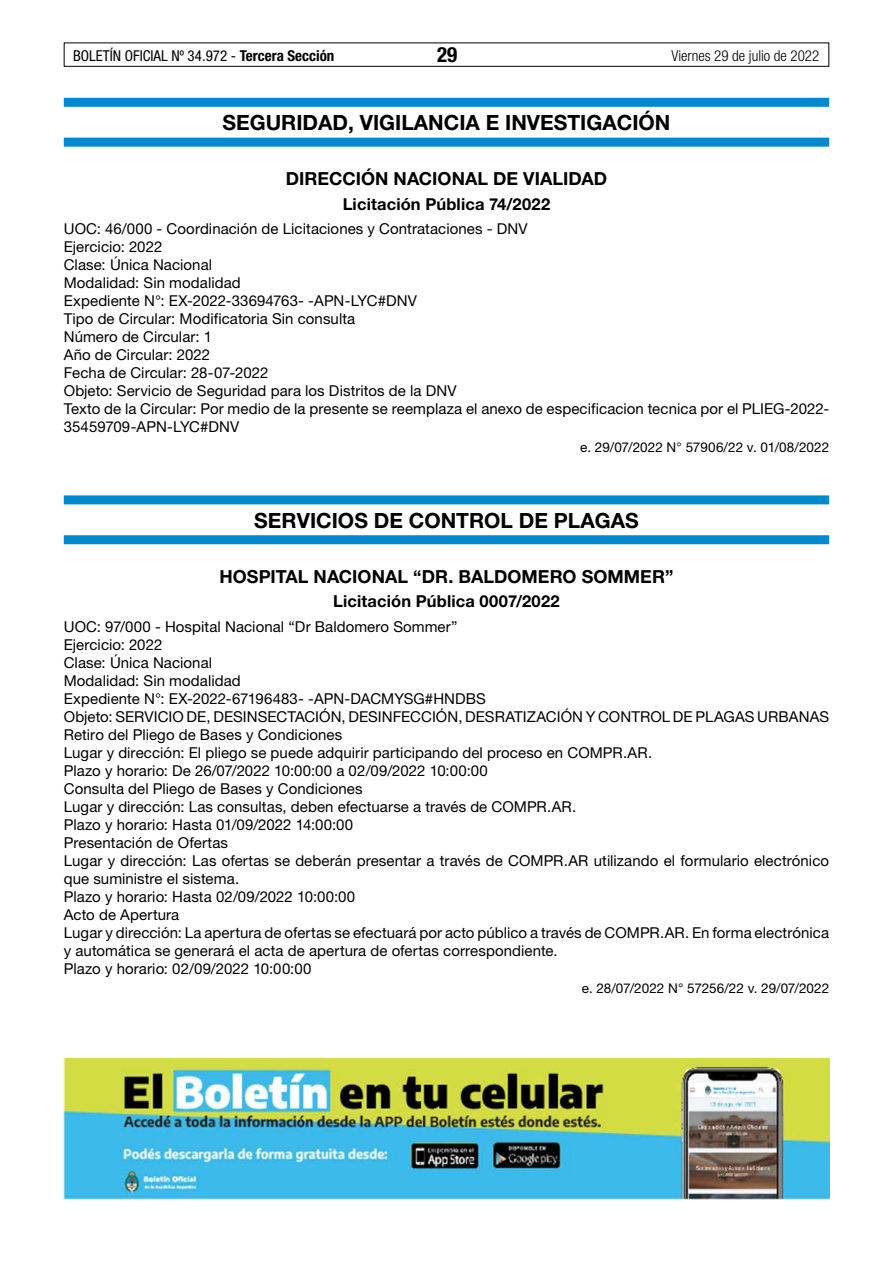
<style>
.page{position:relative;width:893px;height:1263px;background:#fff}
.page>*{position:absolute;margin:0;border:0;box-sizing:border-box;transform-origin:0 0}
.t1{font:700 21px "Helvetica Neue LT Std";color:#000}
.t2{font:700 condensed 21px "Helvetica Neue LT Std";color:#000}
.t3{font:700 18px "Helvetica Neue LT Std";letter-spacing:.005em;color:#000}
.t4{font:700 16.5px "Helvetica Neue LT Std";letter-spacing:.01em;color:#000}
.t5{font:15px/18px "Helvetica Neue LT Std";letter-spacing:.005em;color:#000}
.t6{font:condensed 15px "Helvetica Neue LT Std";color:#000}
.t7{font:300 condensed 15px "Helvetica Neue LT Std";color:#000}
.t8{font:13.5px "Helvetica Neue LT Std";color:#000}
.s1{font-weight:700}
</style>
<div class="page">
<div style="left:64px;top:43px;width:765px;height:24px;border:1px solid #000"></div>
<div style="left:64px;top:98px;width:765px;height:9px;background:#0089cf"></div>
<div style="left:64px;top:138px;width:765px;height:9px;background:#0089cf"></div>
<div style="left:64px;top:495px;width:765px;height:9px;background:#0089cf"></div>
<div style="left:64px;top:535px;width:765px;height:9px;background:#0089cf"></div>
<img style="left:64px;top:1059px;width:765px;height:140px">
<p class="t6" style="left:73px;top:47px;width:263px">BOLETÍN OFICIAL Nº 34.972 - <span class="s1">Tercera Sección</span></p>
<h1 class="t2" style="left:437px;top:42px;width:22px">29</h1>
<p class="t7" style="left:671px;top:47px;width:149px">Viernes 29 de julio de 2022</p>
<h1 class="t1" style="left:223px;top:110px;width:449px">SEGURIDAD, VIGILANCIA E INVESTIGACIÓN</h1>
<p class="t3" style="left:286px;top:168px;width:323px">DIRECCIÓN NACIONAL DE VIALIDAD</p>
<p class="t4" style="left:343px;top:193px;width:209px">Licitación Pública 74/2022</p>
<p class="t5" style="left:64px;top:219px;width:767px">UOC: 46/000 - Coordinación de Licitaciones y Contrataciones - DNV<br>Ejercicio: 2022<br>Clase: Única Nacional<br>Modalidad: Sin modalidad<br>Expediente N°: EX-2022-33694763- -APN-LYC#DNV<br>Tipo de Circular: Modificatoria Sin consulta<br>Número de Circular: 1<br>Año de Circular: 2022<br>Fecha de Circular: 28-07-2022<br>Objeto: Servicio de Seguridad para los Distritos de la DNV<br>Texto de la Circular: Por medio de la presente se reemplaza el anexo de especificacion tecnica por el PLIEG-2022- 35459709-APN-LYC#DNV</p>
<p class="t8" style="left:580px;top:439px;width:250px">e. 29/07/2022 N° 57906/22 v. 01/08/2022</p>
<h1 class="t1" style="left:254px;top:507px;width:386px">SERVICIOS DE CONTROL DE PLAGAS</h1>
<p class="t3" style="left:219px;top:565px;width:455px">HOSPITAL NACIONAL “DR. BALDOMERO SOMMER”</p>
<p class="t4" style="left:333px;top:591px;width:228px">Licitación Pública 0007/2022</p>
<p class="t5" style="left:64px;top:617px;width:767px">UOC: 97/000 - Hospital Nacional “Dr Baldomero Sommer”<br>Ejercicio: 2022<br>Clase: Única Nacional<br>Modalidad: Sin modalidad<br>Expediente N°: EX-2022-67196483- -APN-DACMYSG#HNDBS<br>Objeto: SERVICIO DE, DESINSECTACIÓN, DESINFECCIÓN, DESRATIZACIÓN Y CONTROL DE PLAGAS URBANAS Retiro del Pliego de Bases y Condiciones<br>Lugar y dirección: El pliego se puede adquirir participando del proceso en COMPR.AR.<br>Plazo y horario: De 26/07/2022 10:00:00 a 02/09/2022 10:00:00<br>Consulta del Pliego de Bases y Condiciones<br>Lugar y dirección: Las consultas, deben efectuarse a través de COMPR.AR.<br>Plazo y horario: Hasta 01/09/2022 14:00:00<br>Presentación de Ofertas<br>Lugar y dirección: Las ofertas se deberán presentar a través de COMPR.AR utilizando el formulario electrónico que suministre el sistema.<br>Plazo y horario: Hasta 02/09/2022 10:00:00<br>Acto de Apertura<br>Lugar y dirección: La apertura de ofertas se efectuará por acto público a través de COMPR.AR. En forma electrónica y automática se generará el acta de apertura de ofertas correspondiente.<br>Plazo y horario: 02/09/2022 10:00:00</p>
<p class="t8" style="left:582px;top:980px;width:249px">e. 28/07/2022 N° 57256/22 v. 29/07/2022</p>
</div>
